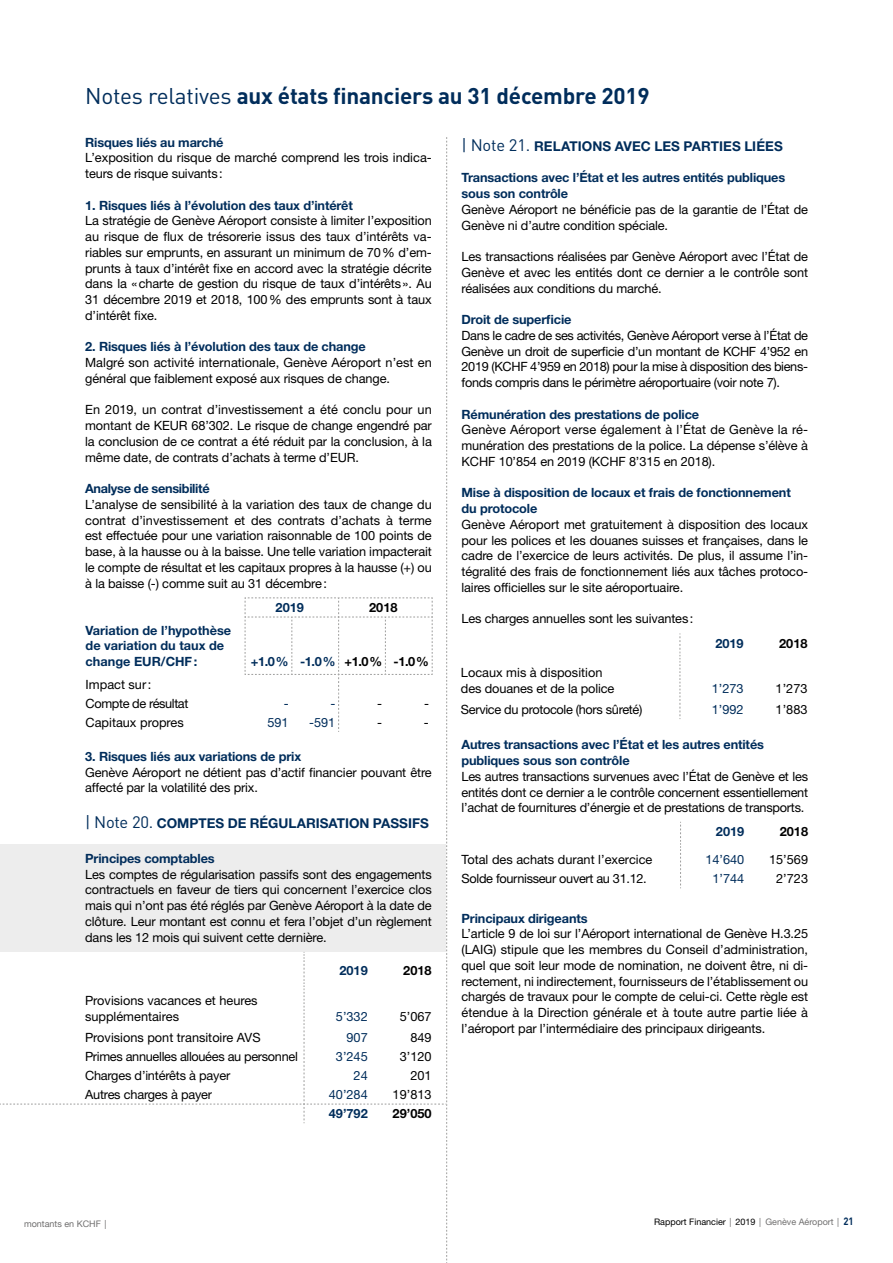
<style>
.page{position:relative;width:893px;height:1263px;background:#fff}
.page>*{position:absolute;margin:0;border:0;box-sizing:border-box;transform-origin:0 0}
.t1{font:700 22.5px "DIN";letter-spacing:-.01em;color:#012d5b}
.t2{font:700 13.5px "Helvetica Neue LT Std";color:#012d5b}
.t3{font:12.75px/15.8px "Helvetica Neue LT Std";letter-spacing:-.01em;color:#000;text-align:justify}
.t4{font:700 12.75px/15.8px "Helvetica Neue LT Std";letter-spacing:-.01em;color:#012d5b}
.t5{font:12.75px "Helvetica Neue LT Std";color:#012d5b}
.t6{font:12.75px/19.2px "Helvetica Neue LT Std";letter-spacing:-.03em;color:#000}
.t7{font:700 12.75px "Helvetica Neue LT Std";color:#000}
.t8{font:9px "Helvetica Neue LT Std";color:#000}
.t9{font:9px "Helvetica Neue";color:#706f6f}
.s1{font-weight:400}
.s2{color:#000}
.s3{font-family:"DIN";font-weight:400;font-size:16.5px}
.s4{color:#706f6f}
.s5{font-family:"DIN";font-weight:700;font-size:10.5px;color:#012d5b}
</style>
<div class="page">
<svg style="left:680px;top:633px;width:1px;height:86px"></svg>
<svg style="left:680px;top:822px;width:1px;height:66px"></svg>
<svg style="left:0;top:137px;width:447px;height:1126px"></svg>
<h1 class="t1" style="left:85px;top:81px;width:566px"><span class="s1">Notes relatives</span> aux états financiers au 31 décembre 2019</h1>
<p class="t4" style="left:85px;top:134px;width:140px">Risques liés au marché</p>
<p class="t3" style="left:85px;top:150px;width:348px">L’exposition du risque de marché comprend les trois indica&shy;teurs de risque suivants:</p>
<p class="t4" style="left:85px;top:197px;width:269px">1. Risques liés à l’évolution des taux d’intérêt</p>
<p class="t3" style="left:85px;top:213px;width:348px">La stratégie de Genève Aéroport consiste à limiter l’exposition au risque de flux de trésorerie issus des taux d’intérêts va&shy;riables sur emprunts, en assurant un minimum de 70% d’em&shy;prunts à taux d’intérêt fixe en accord avec la stratégie décrite dans la «charte de gestion du risque de taux d’intérêts». Au 31 décembre 2019 et 2018, 100% des emprunts sont à taux d’intérêt fixe.</p>
<p class="t4" style="left:85px;top:339px;width:282px">2. Risques liés à l’évolution des taux de change</p>
<p class="t3" style="left:85px;top:354px;width:348px">Malgré son activité internationale, Genève Aéroport n’est en général que faiblement exposé aux risques de change.</p>
<p class="t3" style="left:85px;top:402px;width:348px">En 2019, un contrat d’investissement a été conclu pour un montant de KEUR 68’302. Le risque de change engendré par la conclusion de ce contrat a été réduit par la conclusion, à la même date, de contrats d’achats à terme d’EUR.</p>
<p class="t4" style="left:85px;top:480px;width:126px">Analyse de sensibilité</p>
<p class="t3" style="left:85px;top:496px;width:348px">L’analyse de sensibilité à la variation des taux de change du contrat d’investissement et des contrats d’achats à terme est effectuée pour une variation raisonnable de 100 points de base, à la hausse ou à la baisse. Une telle variation impacterait le compte de résultat et les capitaux propres à la hausse (+) ou à la baisse (-) comme suit au 31 décembre:</p>
<p class="t4" style="left:86px;top:622px;width:147px">Variation de l’hypothèse de variation du taux de change EUR/CHF:</p>
<p class="t6" style="left:86px;top:674px;width:104px">Impact sur:<br>Compte de résultat</p>
<p class="t4" style="left:276px;top:599px;width:30px">2019</p>
<p class="t7" style="left:369px;top:599px;width:30px">2018</p>
<p class="t4" style="left:251px;top:653px;width:180px">+1.0% -1.0% <span class="s2">+1.0% -1.0%</span></p>
<p class="t5" style="left:284px;top:695px;width:6px">-</p>
<p class="t5" style="left:330px;top:695px;width:6px">-</p>
<p class="t3" style="left:377px;top:695px;width:6px">-</p>
<p class="t3" style="left:424px;top:695px;width:6px">-</p>
<p class="t3" style="left:86px;top:714px;width:100px">Capitaux propres</p>
<p class="t5" style="left:267px;top:715px;width:23px">591</p>
<p class="t5" style="left:309px;top:715px;width:28px">-591</p>
<p class="t3" style="left:377px;top:714px;width:6px">-</p>
<p class="t3" style="left:424px;top:714px;width:6px">-</p>
<p class="t4" style="left:85px;top:748px;width:217px">3. Risques liés aux variations de prix</p>
<p class="t3" style="left:85px;top:764px;width:348px">Genève Aéroport ne détient pas d’actif financier pouvant être affecté par la volatilité des prix.</p>
<p class="t2" style="left:85px;top:814px;width:345px"><span class="s3">| Note 20.</span> COMPTES DE RÉGULARISATION PASSIFS</p>
<p class="t4" style="left:85px;top:850px;width:131px">Principes comptables</p>
<p class="t3" style="left:85px;top:866px;width:348px">Les comptes de régularisation passifs sont des engagements contractuels en faveur de tiers qui concernent l’exercice clos mais qui n’ont pas été réglés par Genève Aéroport à la date de clôture. Leur montant est connu et fera l’objet d’un règlement dans les 12 mois qui suivent cette dernière.</p>
<p class="t3" style="left:85px;top:992px;width:174px">Provisions vacances et heures supplémentaires</p>
<p class="t4" style="left:339px;top:962px;width:30px">2019</p>
<p class="t7" style="left:403px;top:963px;width:30px">2018</p>
<p class="t5" style="left:336px;top:1009px;width:33px">5’332</p>
<p class="t3" style="left:400px;top:1008px;width:33px">5’067</p>
<p class="t3" style="left:85px;top:1029px;width:177px">Provisions pont transitoire AVS</p>
<p class="t5" style="left:347px;top:1029px;width:23px">907</p>
<p class="t3" style="left:410px;top:1029px;width:23px">849</p>
<p class="t3" style="left:85px;top:1048px;width:214px">Primes annuelles allouées au personnel</p>
<p class="t5" style="left:336px;top:1049px;width:33px">3’245</p>
<p class="t3" style="left:400px;top:1048px;width:33px">3’120</p>
<p class="t3" style="left:85px;top:1067px;width:147px">Charges d’intérêts à payer</p>
<p class="t5" style="left:354px;top:1068px;width:16px">24</p>
<p class="t3" style="left:410px;top:1067px;width:23px">201</p>
<p class="t3" style="left:85px;top:1086px;width:129px">Autres charges à payer</p>
<p class="t5" style="left:329px;top:1087px;width:40px">40’284</p>
<p class="t3" style="left:393px;top:1086px;width:40px">19’813</p>
<p class="t4" style="left:329px;top:1105px;width:40px">49’792</p>
<p class="t7" style="left:393px;top:1106px;width:40px">29’050</p>
<p class="t2" style="left:462px;top:138px;width:323px"><span class="s3">| Note 21.</span> RELATIONS AVEC LES PARTIES LIÉES</p>
<p class="t4" style="left:462px;top:170px;width:325px">Transactions avec l’État et les autres entités publiques sous son contrôle</p>
<p class="t3" style="left:462px;top:201px;width:348px">Genève Aéroport ne bénéficie pas de la garantie de l’État de<br>Genève ni d’autre condition spéciale.</p>
<p class="t3" style="left:462px;top:249px;width:348px">Les transactions réalisées par Genève Aéroport avec l’État de Genève et avec les entités dont ce dernier a le contrôle sont réalisées aux conditions du marché.</p>
<p class="t4" style="left:462px;top:311px;width:111px">Droit de superficie</p>
<p class="t3" style="left:462px;top:327px;width:348px">Dans le cadre de ses activités, Genève Aéroport verse à l’État de Genève un droit de superficie d’un montant de KCHF 4’952 en 2019 (KCHF 4’959 en 2018) pour la mise à disposition des biens&shy;fonds compris dans le périmètre aéroportuaire (voir note 7).</p>
<p class="t4" style="left:462px;top:406px;width:239px">Rémunération des prestations de police</p>
<p class="t3" style="left:462px;top:422px;width:348px">Genève Aéroport verse également à l’État de Genève la ré&shy;munération des prestations de la police. La dépense s’élève à KCHF 10’854 en 2019 (KCHF 8’315 en 2018).</p>
<p class="t4" style="left:462px;top:485px;width:331px">Mise à disposition de locaux et frais de fonctionnement du protocole</p>
<p class="t3" style="left:462px;top:516px;width:348px">Genève Aéroport met gratuitement à disposition des locaux pour les polices et les douanes suisses et françaises, dans le cadre de l’exercice de leurs activités. De plus, il assume l’in&shy;tégralité des frais de fonctionnement liés aux tâches protoco&shy;laires officielles sur le site aéroportuaire.</p>
<p class="t3" style="left:462px;top:611px;width:233px">Les charges annuelles sont les suivantes:</p>
<p class="t3" style="left:461px;top:665px;width:155px">Locaux mis à disposition des douanes et de la police</p>
<p class="t4" style="left:715px;top:635px;width:30px">2019</p>
<p class="t7" style="left:779px;top:635px;width:30px">2018</p>
<p class="t5" style="left:712px;top:681px;width:33px">1’273</p>
<p class="t3" style="left:776px;top:681px;width:33px">1’273</p>
<p class="t3" style="left:461px;top:701px;width:183px">Service du protocole (hors sûreté)</p>
<p class="t5" style="left:712px;top:702px;width:33px">1’992</p>
<p class="t3" style="left:776px;top:701px;width:33px">1’883</p>
<p class="t4" style="left:462px;top:737px;width:304px">Autres transactions avec l’État et les autres entités publiques sous son contrôle</p>
<p class="t3" style="left:462px;top:768px;width:348px">Les autres transactions survenues avec l’État de Genève et les entités dont ce dernier a le contrôle concernent essentiellement l’achat de fournitures d’énergie et de prestations de transports.</p>
<p class="t4" style="left:716px;top:823px;width:30px">2019</p>
<p class="t7" style="left:780px;top:823px;width:30px">2018</p>
<p class="t3" style="left:462px;top:851px;width:192px">Total des achats durant l’exercice</p>
<p class="t5" style="left:705px;top:852px;width:40px">14’640</p>
<p class="t3" style="left:769px;top:851px;width:40px">15’569</p>
<p class="t3" style="left:462px;top:871px;width:187px">Solde fournisseur ouvert au 31.12.</p>
<p class="t5" style="left:712px;top:871px;width:33px">1’744</p>
<p class="t3" style="left:776px;top:871px;width:33px">2’723</p>
<p class="t4" style="left:462px;top:910px;width:128px">Principaux dirigeants</p>
<p class="t3" style="left:462px;top:926px;width:348px">L’article 9 de loi sur l’Aéroport international de Genève H.3.25 (LAIG) stipule que les membres du Conseil d’administration, quel que soit leur mode de nomination, ne doivent être, ni di&shy;rectement, ni indirectement, fournisseurs de l’établissement ou chargés de travaux pour le compte de celui-ci. Cette règle est étendue à la Direction générale et à toute autre partie liée à l’aéroport par l’intermédiaire des principaux dirigeants.</p>
<p class="t9" style="left:24px;top:1217px;width:84px">montants en KCHF |</p>
<p class="t8" style="left:654px;top:1216px;width:201px">Rapport Financier <span class="s4">|</span> 2019 <span class="s4">| Genève Aéroport |</span> <span class="s5">21</span></p>
</div>
